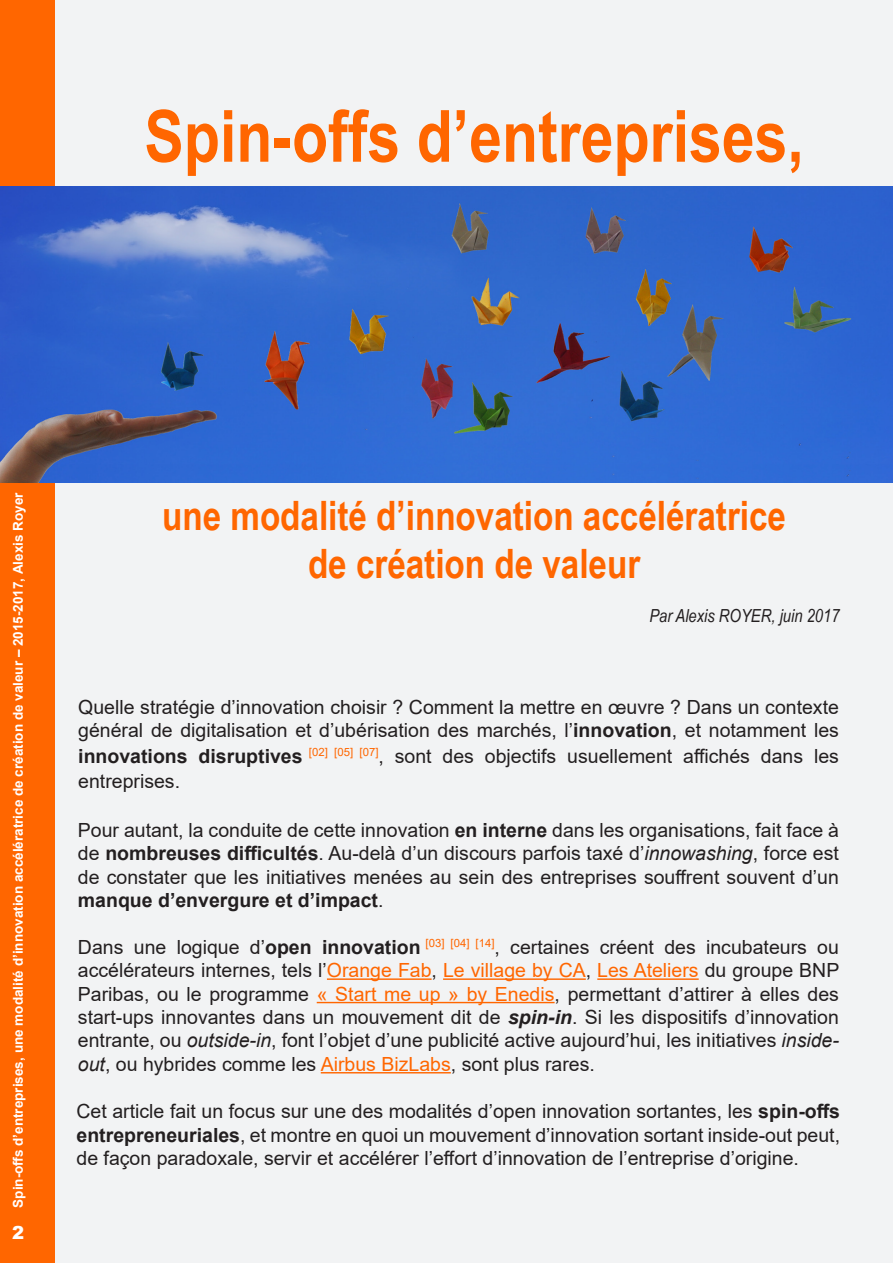
<style>
.page{position:relative;width:893px;height:1263px;background:#f2f3f4}
.page>*{position:absolute;margin:0;border:0;box-sizing:border-box;transform-origin:0 0}
.t1{font:700 72px "Arial Narrow";color:#f60}
.t2{font:700 40.5px "Arial Narrow";color:#f60}
.t3{font:19.5px/23.4px "Arial";color:#231f20;text-align:justify}
.t4{font:italic 18px "Arial Narrow";color:#231f20}
.t5{font:900 18px "Arial";color:#fff}
.t6{font:700 13.5px "Arial";color:#fff}
.s1{font-weight:700}
.s2{font-style:italic}
.s3{color:#f60}
.s4{font-weight:700;font-style:italic}
</style>
<div class="page">
<div style="left:0;top:0;width:54px;height:1263px;background:#f60"></div>
<img style="left:0;top:187px;width:893px;height:295px">
<hr style="left:327px;top:978px;width:105px;height:2px;background:#f60">
<hr style="left:443px;top:978px;width:143px;height:2px;background:#f60">
<hr style="left:597px;top:978px;width:102px;height:2px;background:#f60">
<hr style="left:317px;top:1002px;width:238px;height:1px;background:#f60">
<hr style="left:321px;top:1072px;width:130px;height:1px;background:#f60">
<p class="t1" style="left:144px;top:82px;width:661px">Spin-offs d’entreprises,</p>
<p class="t6" style="left:8px;top:1208px;width:717px;rotate:-90deg">Spin-offs d’entreprises, une modalité d’innovation accélératrice de création de valeur – 2015-2017, Alexis Royer</p>
<p class="t5" style="left:12px;top:1220px;width:14px">2</p>
<p class="t2" style="left:162px;top:485px;width:625px">une modalité d’innovation accélératrice</p>
<p class="t2" style="left:308px;top:533px;width:334px">de création de valeur</p>
<p class="t4" style="left:649px;top:603px;width:192px">Par Alexis ROYER, juin 2017</p>
<p class="t3" style="left:78px;top:695px;width:762px">Quelle stratégie d’innovation choisir ? Comment la mettre en œuvre ? Dans un contexte général de digitalisation et d’ubérisation des marchés, l’<span class="s1">innovation</span>, et notamment les</p>
<p class="t3" style="left:78px;top:743px;width:762px;line-height:25.5px"><span class="s1">innovations disruptives</span> <sup>[02]</sup> <sup>[05]</sup> <sup>[07]</sup>, sont des objectifs usuellement affichés dans les entreprises.</p>
<p class="t3" style="left:78px;top:818px;width:762px">Pour autant, la conduite de cette innovation <span class="s1">en interne</span> dans les organisations, fait face à de <span class="s1">nombreuses difficultés</span>. Au-delà d’un discours parfois taxé d’<span class="s2">innowashing</span>, force est de constater que les initiatives menées au sein des entreprises souffrent souvent d’un <span class="s1">manque d’envergure et d’impact</span>.</p>
<p class="t3" style="left:78px;top:935px;width:763px">Dans une logique d’<span class="s1">open innovation</span> <sup>[03]</sup> <sup>[04]</sup> <sup>[14]</sup>, certaines créent des incubateurs ou accélérateurs internes, tels l’<span class="s3">Orange Fab</span>, <span class="s3">Le village by CA</span>, <span class="s3">Les Ateliers</span> du groupe BNP Paribas, ou le programme <span class="s3">« Start me up » by Enedis</span>, permettant d’attirer à elles des start-ups innovantes dans un mouvement dit de <span class="s4">spin-in</span>. Si les dispositifs d’innovation entrante, ou <span class="s2">outside-in</span>, font l’objet d’une publicité active aujourd’hui, les initiatives <span class="s2">inside&shy;out</span>, ou hybrides comme les <span class="s3">Airbus BizLabs</span>, sont plus rares.</p>
<p class="t3" style="left:77px;top:1100px;width:765px">Cet article fait un focus sur une des modalités d’open innovation sortantes, les <span class="s1">spin-offs entrepreneuriales</span>, et montre en quoi un mouvement d’innovation sortant inside-out peut, de façon paradoxale, servir et accélérer l’effort d’innovation de l’entreprise d’origine.</p>
</div>
